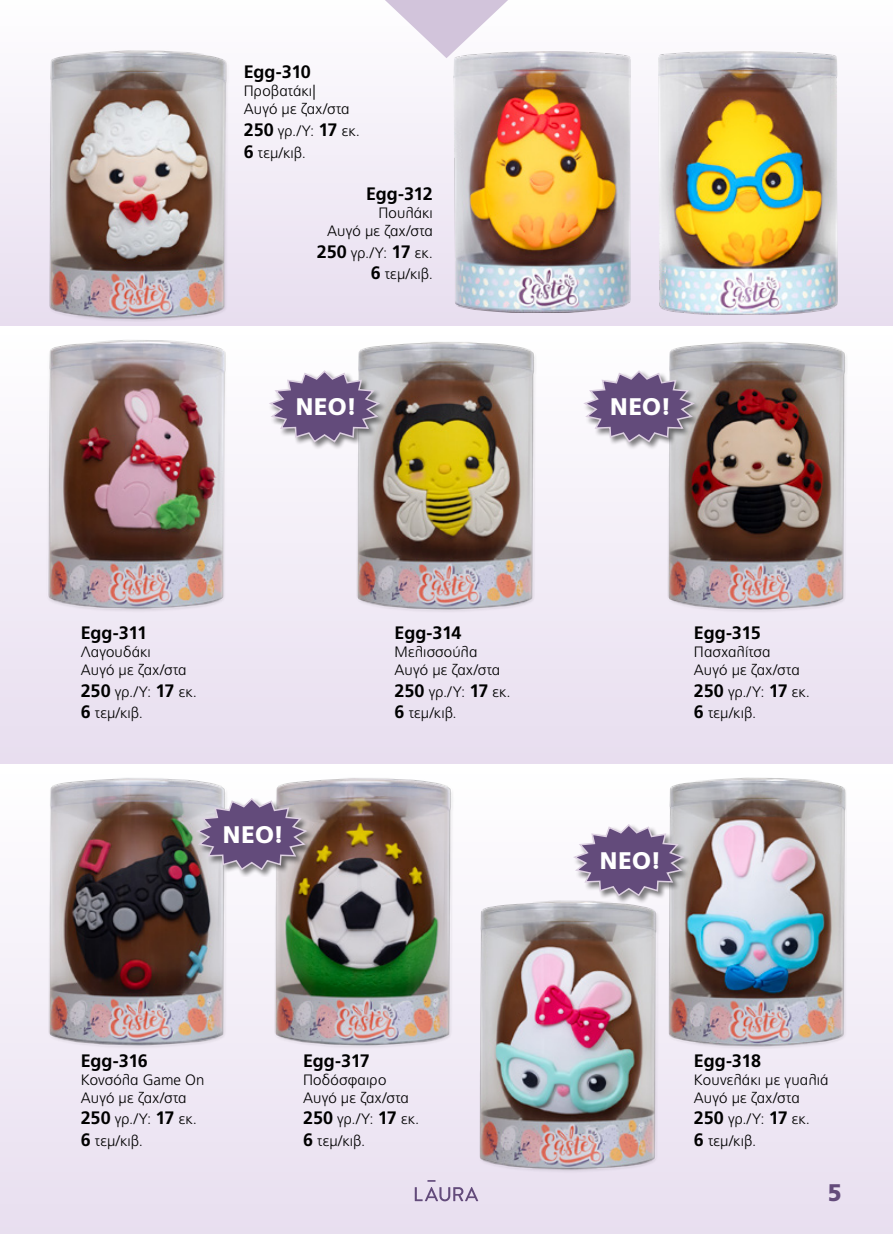
<style>
.page{position:relative;width:893px;height:1234px;background:#fff}
.page>*{position:absolute;margin:0;border:0;box-sizing:border-box;transform-origin:0 0}
.t1{font:900 24px "PF Catalog";letter-spacing:-.01em;color:#fff}
.t2{font:900 24px "PF Catalog";color:#634b7b}
.t3{font:700 18px "PF Catalog";letter-spacing:-.015em;color:#000}
.t4{font:300 15px/18px "PF Catalog";letter-spacing:.015em;color:#000}
.s1{font-weight:700;font-size:18px}
</style>
<div class="page">
<div style="left:0;top:0;width:893px;height:326px;background:linear-gradient(to bottom,#fefeff,#e7ddef)"></div>
<div style="left:0;top:326px;width:893px;height:438px;background:linear-gradient(to bottom,#fff,#e8ddef)"></div>
<div style="left:0;top:764px;width:893px;height:469px;background:linear-gradient(to bottom,#fff,#e8def0)"></div>
<svg style="left:415px;top:1179px;width:63px;height:21px"></svg>
<svg style="left:371px;top:0;width:151px;height:58px"></svg>
<img style="left:48px;top:48px;width:183px;height:274px">
<img style="left:46px;top:336px;width:184px;height:278px">
<img style="left:659px;top:51px;width:179px;height:263px">
<img style="left:453px;top:51px;width:177px;height:261px">
<img style="left:351px;top:334px;width:190px;height:282px">
<img style="left:662px;top:334px;width:190px;height:282px">
<img style="left:43px;top:770px;width:190px;height:282px">
<img style="left:269px;top:770px;width:190px;height:282px">
<img style="left:668px;top:775px;width:178px;height:273px">
<div style="left:268px;top:369px;width:119px;height:80px;background:#000;opacity:.5"></div>
<svg style="left:267px;top:369px;width:115px;height:74px"></svg>
<div style="left:195px;top:796px;width:119px;height:81px;background:#000;opacity:.5"></div>
<svg style="left:194px;top:796px;width:115px;height:75px;background:#8f7f9a"></svg>
<div style="left:572px;top:822px;width:119px;height:81px;background:#000;opacity:.5"></div>
<svg style="left:571px;top:822px;width:115px;height:75px"></svg>
<div style="left:583px;top:369px;width:118px;height:80px;background:#000;opacity:.5"></div>
<svg style="left:581px;top:369px;width:116px;height:74px"></svg>
<img style="left:472px;top:896px;width:190px;height:278px">
<p class="t3" style="left:244px;top:62px;width:69px">Egg-310</p>
<p class="t4" style="left:244px;top:82px;width:107px">Προβατάκι|<br>Αυγό με ζαχ/στα</p>
<p class="t4" style="left:244px;top:120px;width:118px;line-height:21.6px"><span class="s1">250</span> γρ./Υ: <span class="s1">17</span> εκ.<br><span class="s1">6</span> τεμ/κιβ.</p>
<p class="t3" style="left:366px;top:183px;width:68px">Egg-312</p>
<p class="t4" style="left:327px;top:204px;width:107px;text-align:right">Πουλάκι<br>Αυγό με ζαχ/στα</p>
<p class="t4" style="left:317px;top:242px;width:118px;line-height:21.6px;text-align:right"><span class="s1">250</span> γρ./Υ: <span class="s1">17</span> εκ.<br><span class="s1">6</span> τεμ/κιβ.</p>
<h1 class="t1" style="left:295px;top:393px;width:63px">ΝΕΟ!</h1>
<p class="t3" style="left:81px;top:622px;width:68px">Egg-311</p>
<p class="t4" style="left:81px;top:643px;width:107px">Λαγουδάκι<br>Αυγό με ζαχ/στα</p>
<p class="t4" style="left:81px;top:680px;width:118px;line-height:21.6px"><span class="s1">250</span> γρ./Υ: <span class="s1">17</span> εκ.<br><span class="s1">6</span> τεμ/κιβ.</p>
<h1 class="t1" style="left:223px;top:820px;width:63px">ΝΕΟ!</h1>
<p class="t3" style="left:395px;top:622px;width:68px">Egg-314</p>
<p class="t4" style="left:395px;top:643px;width:107px">Μελισσούλα<br>Αυγό με ζαχ/στα</p>
<p class="t4" style="left:395px;top:680px;width:118px;line-height:21.6px"><span class="s1">250</span> γρ./Υ: <span class="s1">17</span> εκ.<br><span class="s1">6</span> τεμ/κιβ.</p>
<p class="t3" style="left:81px;top:1049px;width:69px">Egg-316</p>
<p class="t4" style="left:81px;top:1070px;width:125px">Κονσόλα Game On<br>Αυγό με ζαχ/στα</p>
<p class="t4" style="left:81px;top:1108px;width:118px;line-height:21.6px"><span class="s1">250</span> γρ./Υ: <span class="s1">17</span> εκ.<br><span class="s1">6</span> τεμ/κιβ.</p>
<p class="t3" style="left:303px;top:1049px;width:68px">Egg-317</p>
<p class="t4" style="left:303px;top:1070px;width:107px">Ποδόσφαιρο<br>Αυγό με ζαχ/στα</p>
<p class="t4" style="left:303px;top:1108px;width:118px;line-height:21.6px"><span class="s1">250</span> γρ./Υ: <span class="s1">17</span> εκ.<br><span class="s1">6</span> τεμ/κιβ.</p>
<h1 class="t1" style="left:610px;top:393px;width:63px">ΝΕΟ!</h1>
<p class="t3" style="left:694px;top:622px;width:68px">Egg-315</p>
<p class="t4" style="left:694px;top:643px;width:107px">Πασχαλίτσα<br>Αυγό με ζαχ/στα</p>
<p class="t4" style="left:694px;top:680px;width:118px;line-height:21.6px"><span class="s1">250</span> γρ./Υ: <span class="s1">17</span> εκ.<br><span class="s1">6</span> τεμ/κιβ.</p>
<h1 class="t1" style="left:600px;top:846px;width:63px">ΝΕΟ!</h1>
<p class="t3" style="left:694px;top:1049px;width:69px">Egg-318</p>
<p class="t4" style="left:694px;top:1070px;width:136px">Κουνελάκι με γυαλιά<br>Αυγό με ζαχ/στα</p>
<p class="t4" style="left:694px;top:1108px;width:118px;line-height:21.6px"><span class="s1">250</span> γρ./Υ: <span class="s1">17</span> εκ.<br><span class="s1">6</span> τεμ/κιβ.</p>
<h1 class="t2" style="left:828px;top:1178px;width:16px">5</h1>
</div>
